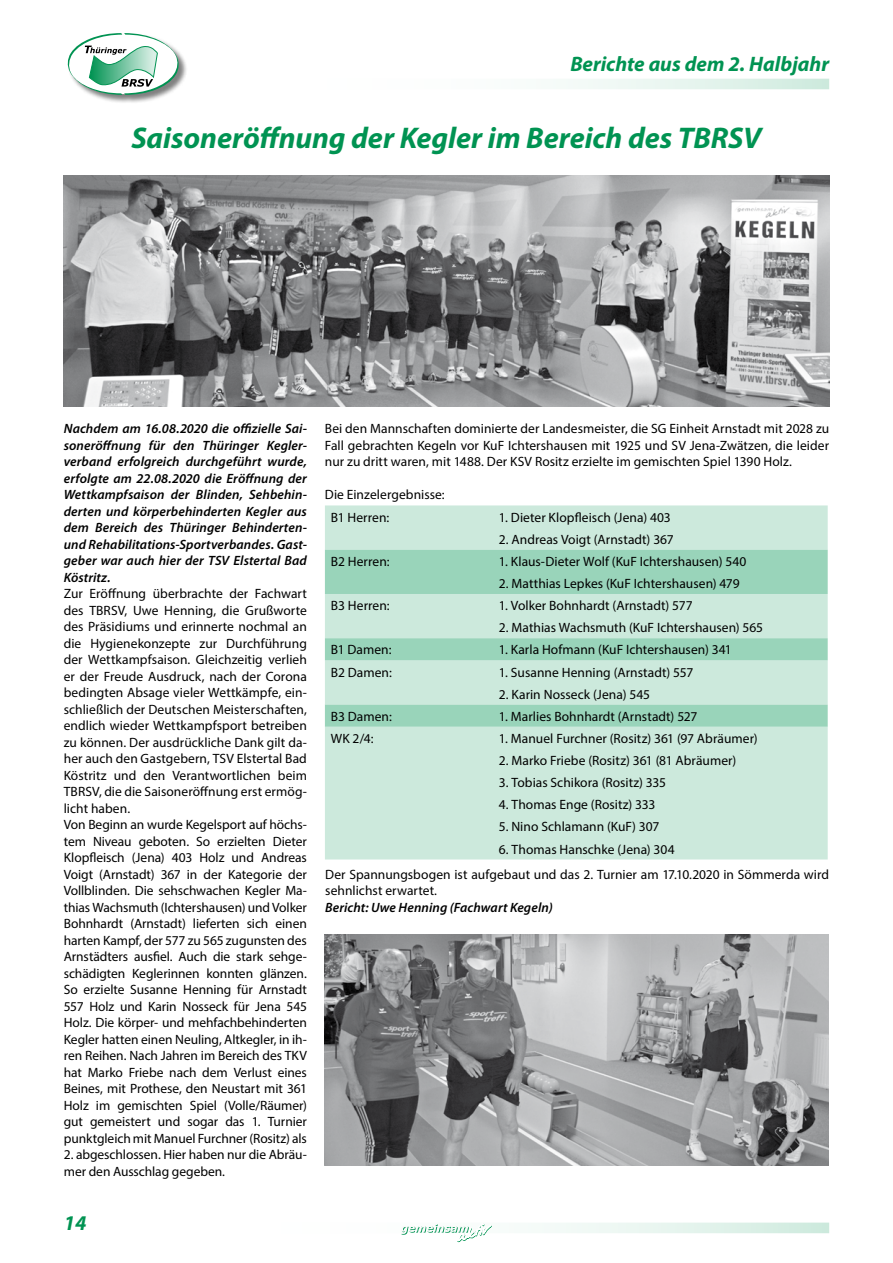
<style>
.page{position:relative;width:893px;height:1263px;background:#fff}
.page>*{position:absolute;margin:0;border:0;box-sizing:border-box;transform-origin:0 0}
.t1{font:italic 700 30px "Myriad Pro";color:#009352}
.t2{font:italic 700 21px "Myriad Pro";color:#009352}
.t3{font:13.5px/16.5px "Myriad Pro";color:#000}
.t4{font:italic 600 13.5px/16.5px "Myriad Pro";letter-spacing:.01em;color:#000;text-align:justify}
</style>
<div class="page">
<div style="left:68px;top:33px;width:120px;height:70px;background:#000;opacity:.5"></div>
<svg style="left:67px;top:33px;width:113px;height:62px"></svg>
<svg style="left:542px;top:1225px;width:284px;height:5px"></svg>
<div style="left:136px;top:1222px;width:693px;height:11px;border:2px solid #fff"></div>
<svg style="left:401px;top:1223px;width:91px;height:20px"></svg>
<svg style="left:566px;top:82px;width:260px;height:4px"></svg>
<div style="left:195px;top:79px;width:634px;height:10px;border:2px solid #fff"></div>
<img style="left:64px;top:175px;width:765px;height:231px">
<img style="left:325px;top:935px;width:504px;height:230px">
<div style="left:325px;top:505px;width:503px;height:354px;background:#cce9dc"></div>
<svg style="left:325px;top:550px;width:503px;height:177px;background:#b2decb"></svg>
<h2 class="t2" style="left:570px;top:50px;width:260px">Berichte aus dem 2. Halbjahr</h2>
<h1 class="t1" style="left:131px;top:119px;width:632px">Saisoneröffnung der Kegler im Bereich des TBRSV</h1>
<p class="t4" style="left:64px;top:420px;width:245px">Nachdem am 16.08.2020 die offizielle Sai&shy;soneröffnung für den Thüringer Kegler&shy;verband erfolgreich durchgeführt wurde, erfolgte am 22.08.2020 die Eröffnung der Wettkampfsaison der Blinden, Sehbehin&shy;derten und körperbehinderten Kegler aus dem Bereich des Thüringer Behinderten&shy;und Rehabilitations-Sportverbandes. Gast&shy;geber war auch hier der TSV Elstertal Bad Köstritz.</p>
<p class="t3" style="left:64px;top:585px;width:245px">Zur Eröffnung überbrachte der Fachwart des TBRSV, Uwe Henning, die Grußworte des Präsidiums und erinnerte nochmal an die Hygienekonzepte zur Durchführung der Wettkampfsaison. Gleichzeitig verlieh er der Freude Ausdruck, nach der Corona bedingten Absage vieler Wettkämpfe, ein&shy;schließlich der Deutschen Meisterschaften, endlich wieder Wettkampfsport betreiben zu können. Der ausdrückliche Dank gilt da&shy;her auch den Gastgebern, TSV Elstertal Bad Köstritz und den Verantwortlichen beim TBRSV, die die Saisoneröffnung erst ermög&shy;licht haben.<br>Von Beginn an wurde Kegelsport auf höchs&shy;tem Niveau geboten. So erzielten Dieter Klopfleisch (Jena) 403 Holz und Andreas Voigt (Arnstadt) 367 in der Kategorie der Vollblinden. Die sehschwachen Kegler Ma&shy;thias Wachsmuth (Ichtershausen) und Volker Bohnhardt (Arnstadt) lieferten sich einen harten Kampf, der 577 zu 565 zugunsten des Arnstädters ausfiel. Auch die stark sehge&shy;schädigten Keglerinnen konnten glänzen.<br>So erzielte Susanne Henning für Arnstadt 557 Holz und Karin Nosseck für Jena 545<br>Holz. Die körper- und mehfachbehinderten Kegler hatten einen Neuling, Altkegler, in ih&shy;ren Reihen. Nach Jahren im Bereich des TKV hat Marko Friebe nach dem Verlust eines Beines, mit Prothese, den Neustart mit 361<br>Holz im gemischten Spiel (Volle/Räumer) gut gemeistert und sogar das 1. Turnier punktgleich mit Manuel Furchner (Rositz) als</p>
<p class="t3" style="left:64px;top:1146px;width:245px">2. abgeschlossen. Hier haben nur die Abräu&shy;mer den Ausschlag gegeben.</p>
<h2 class="t2" style="left:64px;top:1209px;width:24px">14</h2>
<p class="t3" style="left:325px;top:420px;width:506px;text-align:justify">Bei den Mannschaften dominierte der Landesmeister, die SG Einheit Arnstadt mit 2028 zu Fall gebrachten Kegeln vor KuF Ichtershausen mit 1925 und SV Jena-Zwätzen, die leider nur zu dritt waren, mit 1488. Der KSV Rositz erzielte im gemischten Spiel 1390 Holz.</p>
<p class="t3" style="left:325px;top:486px;width:121px">Die Einzelergebnisse:</p>
<p class="t3" style="left:331px;top:509px;width:60px">B1 Herren:</p>
<p class="t3" style="left:499px;top:509px;width:173px">1. Dieter Klopfleisch (Jena) 403</p>
<p class="t3" style="left:499px;top:531px;width:176px">2. Andreas Voigt (Arnstadt) 367</p>
<p class="t3" style="left:331px;top:553px;width:60px">B2 Herren:</p>
<p class="t3" style="left:499px;top:553px;width:249px">1. Klaus-Dieter Wolf (KuF Ichtershausen) 540</p>
<p class="t3" style="left:499px;top:575px;width:242px">2. Matthias Lepkes (KuF Ichtershausen) 479</p>
<p class="t3" style="left:331px;top:597px;width:60px">B3 Herren:</p>
<p class="t3" style="left:499px;top:597px;width:195px">1. Volker Bohnhardt (Arnstadt) 577</p>
<p class="t3" style="left:499px;top:619px;width:266px">2. Mathias Wachsmuth (KuF Ichtershausen) 565</p>
<p class="t3" style="left:331px;top:641px;width:62px">B1 Damen:</p>
<p class="t3" style="left:499px;top:641px;width:234px">1. Karla Hofmann (KuF Ichtershausen) 341</p>
<p class="t3" style="left:331px;top:663px;width:62px">B2 Damen:</p>
<p class="t3" style="left:499px;top:663px;width:196px">1. Susanne Henning (Arnstadt) 557</p>
<p class="t3" style="left:499px;top:686px;width:153px">2. Karin Nosseck (Jena) 545</p>
<p class="t3" style="left:331px;top:708px;width:62px">B3 Damen:</p>
<p class="t3" style="left:499px;top:708px;width:200px">1. Marlies Bohnhardt (Arnstadt) 527</p>
<p class="t3" style="left:331px;top:730px;width:44px">WK 2/4:</p>
<p class="t3" style="left:499px;top:730px;width:260px">1. Manuel Furchner (Rositz) 361 (97 Abräumer)</p>
<p class="t3" style="left:499px;top:752px;width:239px">2. Marko Friebe (Rositz) 361 (81 Abräumer)</p>
<p class="t3" style="left:499px;top:774px;width:169px">3. Tobias Schikora (Rositz) 335</p>
<p class="t3" style="left:499px;top:796px;width:158px">4. Thomas Enge (Rositz) 333</p>
<p class="t3" style="left:499px;top:818px;width:162px">5. Nino Schlamann (KuF) 307</p>
<p class="t3" style="left:499px;top:840px;width:177px">6. Thomas Hanschke (Jena) 304</p>
<p class="t3" style="left:325px;top:866px;width:505px">Der Spannungsbogen ist aufgebaut und das 2. Turnier am 17.10.2020 in Sömmerda wird sehnlichst erwartet.</p>
<p class="t4" style="left:325px;top:898px;width:229px">Bericht: Uwe Henning (Fachwart Kegeln)</p>
</div>
